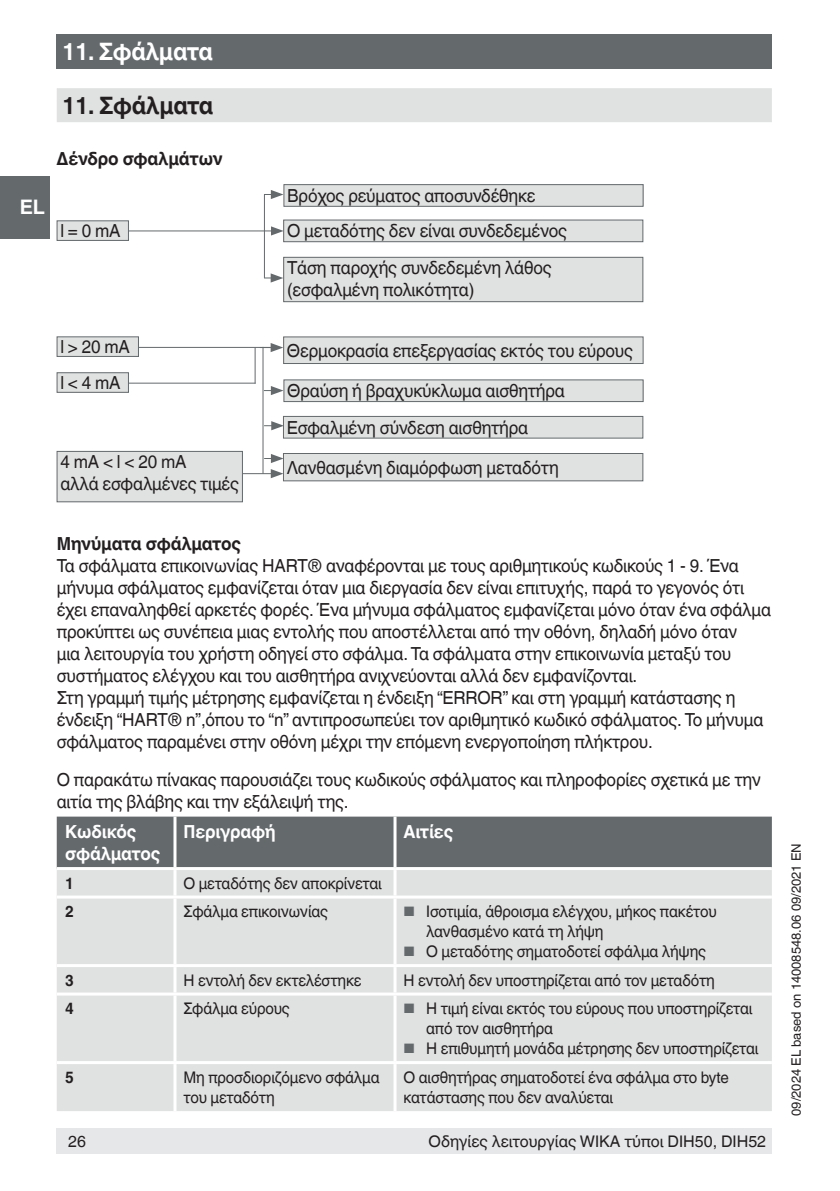
<style>
.page{position:relative;width:840px;height:1191px;background:#fff}
.page>*{position:absolute;margin:0;border:0;box-sizing:border-box;transform-origin:0 0}
.t1{font:700 24px "Helvetica World";letter-spacing:-.01em;color:#231f20;scale:.95 1}
.t2{font:700 24px "Helvetica World";letter-spacing:-.01em;color:#fff;scale:.95 1}
.t3{font:700 20px "Helvetica World";color:#fff}
.t4{font:18px/22px "Helvetica World";letter-spacing:-.01em;color:#231f20;scale:.95 1}
.t5{font:700 18px "Helvetica World";letter-spacing:-.01em;color:#231f20;scale:.95 1}
.t6{font:700 18px/22px "Helvetica World";letter-spacing:-.01em;color:#fff;scale:.95 1}
.t7{font:16px/20px "Helvetica World";letter-spacing:-.01em;color:#231f20;scale:.95 1}
.t8{font:16px "Helvetica World";letter-spacing:-.01em;color:#231f20}
.t9{font:700 16px "Helvetica World";color:#231f20;scale:.95 1}
.t10{font:13px "Helvetica World";color:#231f20}
.s1{font-size:13.6px;color:#64696c}
</style>
<div class="page">
<div style="left:57px;top:1128px;width:714px;height:26px;background:#e6e7e9"></div>
<div style="left:57px;top:34px;width:714px;height:34px;background:#64696c"></div>
<div style="left:0;top:176px;width:49px;height:62px;background:#64696c"></div>
<div style="left:57px;top:88px;width:714px;height:34px;background:#e0e2e1"></div>
<svg style="left:265px;top:190px;width:18px;height:9px"></svg>
<svg style="left:265px;top:226px;width:18px;height:9px"></svg>
<svg style="left:264px;top:273px;width:19px;height:9px"></svg>
<hr style="left:264px;top:194px;width:1px;height:84px;background:#64696c">
<div style="left:57px;top:221px;width:71px;height:19px;background:#e0e2e1"></div>
<div style="left:56px;top:220px;width:73px;height:21px;border:1px solid #64696c"></div>
<div style="left:284px;top:185px;width:358px;height:21px;background:#e0e2e1"></div>
<div style="left:283px;top:184px;width:360px;height:23px;border:1px solid #64696c"></div>
<div style="left:283px;top:257px;width:359px;height:45px;background:#e0e2e1"></div>
<div style="left:283px;top:257px;width:360px;height:45px;border:1px solid #64696c"></div>
<div style="left:283px;top:220px;width:359px;height:22px;background:#e0e2e1"></div>
<div style="left:283px;top:219px;width:360px;height:23px;border:1px solid #64696c"></div>
<svg style="left:259px;top:343px;width:24px;height:9px"></svg>
<svg style="left:264px;top:421px;width:19px;height:9px"></svg>
<svg style="left:264px;top:386px;width:19px;height:9px"></svg>
<hr style="left:235px;top:473px;width:39px;height:1px;background:#64696c">
<svg style="left:270px;top:469px;width:13px;height:9px"></svg>
<hr style="left:254px;top:347px;width:1px;height:37px;background:#64696c">
<hr style="left:262px;top:347px;width:1px;height:126px;background:#64696c">
<svg style="left:264px;top:454px;width:19px;height:9px"></svg>
<div style="left:57px;top:337px;width:81px;height:19px;background:#e0e2e1"></div>
<div style="left:56px;top:336px;width:83px;height:21px;border:1px solid #64696c"></div>
<div style="left:57px;top:373px;width:71px;height:19px;background:#e0e2e1"></div>
<div style="left:56px;top:372px;width:73px;height:21px;border:1px solid #64696c"></div>
<div style="left:57px;top:451px;width:185px;height:51px;background:#e0e2e1"></div>
<div style="left:56px;top:451px;width:187px;height:51px;border:1px solid #64696c"></div>
<div style="left:283px;top:337px;width:359px;height:26px;background:#e0e2e1"></div>
<div style="left:283px;top:336px;width:360px;height:28px;border:1px solid #64696c"></div>
<div style="left:283px;top:416px;width:359px;height:22px;background:#e0e2e1"></div>
<div style="left:283px;top:416px;width:360px;height:22px;border:1px solid #64696c"></div>
<div style="left:284px;top:380px;width:358px;height:21px;background:#e0e2e1"></div>
<div style="left:283px;top:379px;width:360px;height:23px;border:1px solid #64696c"></div>
<div style="left:283px;top:453px;width:359px;height:28px;background:#e0e2e1"></div>
<div style="left:283px;top:453px;width:360px;height:28px;border:1px solid #64696c"></div>
<hr style="left:129px;top:230px;width:136px;height:1px;background:#64696c">
<hr style="left:139px;top:347px;width:132px;height:1px;background:#64696c">
<hr style="left:129px;top:383px;width:126px;height:1px;background:#64696c">
<div style="left:57px;top:816px;width:714px;height:51px;background:#64696c"></div>
<div style="left:57px;top:870px;width:714px;height:241px;background:#e0e2e1"></div>
<hr style="left:173px;top:816px;width:3px;height:51px;background:#fff">
<hr style="left:393px;top:816px;width:3px;height:51px;background:#fff">
<hr style="left:173px;top:870px;width:3px;height:25px;background:#fff">
<hr style="left:393px;top:870px;width:3px;height:25px;background:#fff">
<hr style="left:57px;top:895px;width:118px;height:3px;background:#fff">
<hr style="left:175px;top:895px;width:220px;height:3px;background:#fff">
<hr style="left:173px;top:898px;width:3px;height:66px;background:#fff">
<hr style="left:395px;top:895px;width:376px;height:3px;background:#fff">
<hr style="left:393px;top:898px;width:3px;height:66px;background:#fff">
<hr style="left:57px;top:964px;width:118px;height:3px;background:#fff">
<hr style="left:175px;top:964px;width:220px;height:3px;background:#fff">
<hr style="left:173px;top:967px;width:3px;height:25px;background:#fff">
<hr style="left:395px;top:964px;width:376px;height:3px;background:#fff">
<hr style="left:393px;top:967px;width:3px;height:25px;background:#fff">
<hr style="left:57px;top:992px;width:118px;height:3px;background:#fff">
<hr style="left:175px;top:992px;width:220px;height:3px;background:#fff">
<hr style="left:173px;top:995px;width:3px;height:66px;background:#fff">
<hr style="left:395px;top:992px;width:376px;height:3px;background:#fff">
<hr style="left:393px;top:995px;width:3px;height:66px;background:#fff">
<hr style="left:57px;top:1061px;width:118px;height:3px;background:#fff">
<hr style="left:175px;top:1061px;width:220px;height:3px;background:#fff">
<hr style="left:173px;top:1064px;width:3px;height:47px;background:#fff">
<hr style="left:395px;top:1061px;width:376px;height:3px;background:#fff">
<hr style="left:393px;top:1064px;width:3px;height:47px;background:#fff">
<h1 class="t2" style="left:62px;top:37px;width:160px">11. Σφάλματα</h1>
<h1 class="t1" style="left:62px;top:91px;width:160px">11. Σφάλματα</h1>
<p class="t5" style="left:56px;top:148px;width:177px">Δένδρο σφαλμάτων</p>
<p class="t3" style="left:20px;top:196px;width:27px">EL</p>
<p class="t4" style="left:60px;top:220px;width:65px">l = 0 mA</p>
<p class="t4" style="left:60px;top:329px;width:75px;line-height:35.8px">l &gt; 20 mA l &lt; 4 mA</p>
<p class="t4" style="left:60px;top:450px;width:189px">4 mA &lt; l &lt; 20 mA<br>αλλά εσφαλμένες τιμές</p>
<p class="t4" style="left:287px;top:185px;width:262px">Βρόχος ρεύματος αποσυνδέθηκε</p>
<p class="t4" style="left:287px;top:220px;width:296px">Ο μεταδότης δεν είναι συνδεδεμένος</p>
<p class="t4" style="left:287px;top:256px;width:280px">Τάση παροχής συνδεδεμένη λάθος (εσφαλμένη πολικότητα)</p>
<p class="t4" style="left:287px;top:339px;width:365px">Θερμοκρασία επεξεργασίας εκτός του εύρους</p>
<p class="t4" style="left:287px;top:380px;width:294px">Θραύση ή βραχυκύκλωμα αισθητήρα</p>
<p class="t4" style="left:286px;top:416px;width:255px">Εσφαλμένη σύνδεση αισθητήρα</p>
<p class="t4" style="left:286px;top:456px;width:287px">Λανθασμένη διαμόρφωση μεταδότη</p>
<p class="t5" style="left:57px;top:533px;width:195px">Μηνύματα σφάλματος</p>
<p class="t4" style="left:57px;top:555px;width:753px">Τα σφάλματα επικοινωνίας HART® αναφέρονται με τους αριθμητικούς κωδικούς 1 - 9. Ένα μήνυμα σφάλματος εμφανίζεται όταν μια διεργασία δεν είναι επιτυχής, παρά το γεγονός ότι έχει επαναληφθεί αρκετές φορές. Ένα μήνυμα σφάλματος εμφανίζεται μόνο όταν ένα σφάλμα προκύπτει ως συνέπεια μιας εντολής που αποστέλλεται από την οθόνη, δηλαδή μόνο όταν<br>μια λειτουργία του χρήστη οδηγεί στο σφάλμα. Τα σφάλματα στην επικοινωνία μεταξύ του συστήματος ελέγχου και του αισθητήρα ανιχνεύονται αλλά δεν εμφανίζονται.<br>Στη γραμμή τιμής μέτρησης εμφανίζεται η ένδειξη “ERROR” και στη γραμμή κατάστασης η ένδειξη “HART® n”,όπου το “n” αντιπροσωπεύει τον αριθμητικό κωδικό σφάλματος. Το μήνυμα σφάλματος παραμένει στην οθόνη μέχρι την επόμενη ενεργοποίηση πλήκτρου.</p>
<p class="t4" style="left:57px;top:769px;width:742px">Ο παρακάτω πίνακας παρουσιάζει τους κωδικούς σφάλματος και πληροφορίες σχετικά με την αιτία της βλάβης και την εξάλειψή της.</p>
<p class="t6" style="left:65px;top:821px;width:101px">Κωδικός σφάλματος</p>
<p class="t6" style="left:183px;top:821px;width:99px">Περιγραφή</p>
<p class="t6" style="left:403px;top:821px;width:54px">Αιτίες</p>
<p class="t9" style="left:65px;top:873px;width:11px">1</p>
<p class="t7" style="left:183px;top:873px;width:210px">Ο μεταδότης δεν αποκρίνεται</p>
<p class="t9" style="left:65px;top:902px;width:11px">2</p>
<p class="t7" style="left:183px;top:901px;width:154px">Σφάλμα επικοινωνίας</p>
<p class="t7" style="left:426px;top:901px;width:307px;text-indent:-23px"><span class="s1">■</span> Ισοτιμία, άθροισμα ελέγχου, μήκος πακέτου λανθασμένο κατά τη λήψη</p>
<p class="t7" style="left:403px;top:941px;width:320px"><span class="s1">■</span> Ο μεταδότης σηματοδοτεί σφάλμα λήψης</p>
<p class="t9" style="left:65px;top:970px;width:11px">3</p>
<p class="t7" style="left:183px;top:970px;width:189px">Η εντολή δεν εκτελέστηκε</p>
<p class="t7" style="left:403px;top:970px;width:329px">Η εντολή δεν υποστηρίζεται από τον μεταδότη</p>
<p class="t9" style="left:65px;top:999px;width:11px">4</p>
<p class="t7" style="left:183px;top:998px;width:113px">Σφάλμα εύρους</p>
<p class="t7" style="left:426px;top:998px;width:344px;text-indent:-23px"><span class="s1">■</span> Η τιμή είναι εκτός του εύρους που υποστηρίζεται από τον αισθητήρα</p>
<p class="t7" style="left:403px;top:1038px;width:375px"><span class="s1">■</span> Η επιθυμητή μονάδα μέτρησης δεν υποστηρίζεται</p>
<p class="t9" style="left:65px;top:1067px;width:11px">5</p>
<p class="t7" style="left:183px;top:1067px;width:208px">Μη προσδιοριζόμενο σφάλμα του μεταδότη</p>
<p class="t7" style="left:403px;top:1067px;width:344px">Ο αισθητήρας σηματοδοτεί ένα σφάλμα στο byte κατάστασης που δεν αναλύεται</p>
<p class="t8" style="left:68px;top:1132px;width:19px">26</p>
<p class="t8" style="left:428px;top:1132px;width:339px">Οδηγίες λειτουργίας WIKA τύποι DIH50, DIH52</p>
<p class="t10" style="left:788px;top:1115px;width:274px;rotate:-90deg">09/2024 EL based on 14008548.06 09/2021 EN</p>
</div>
